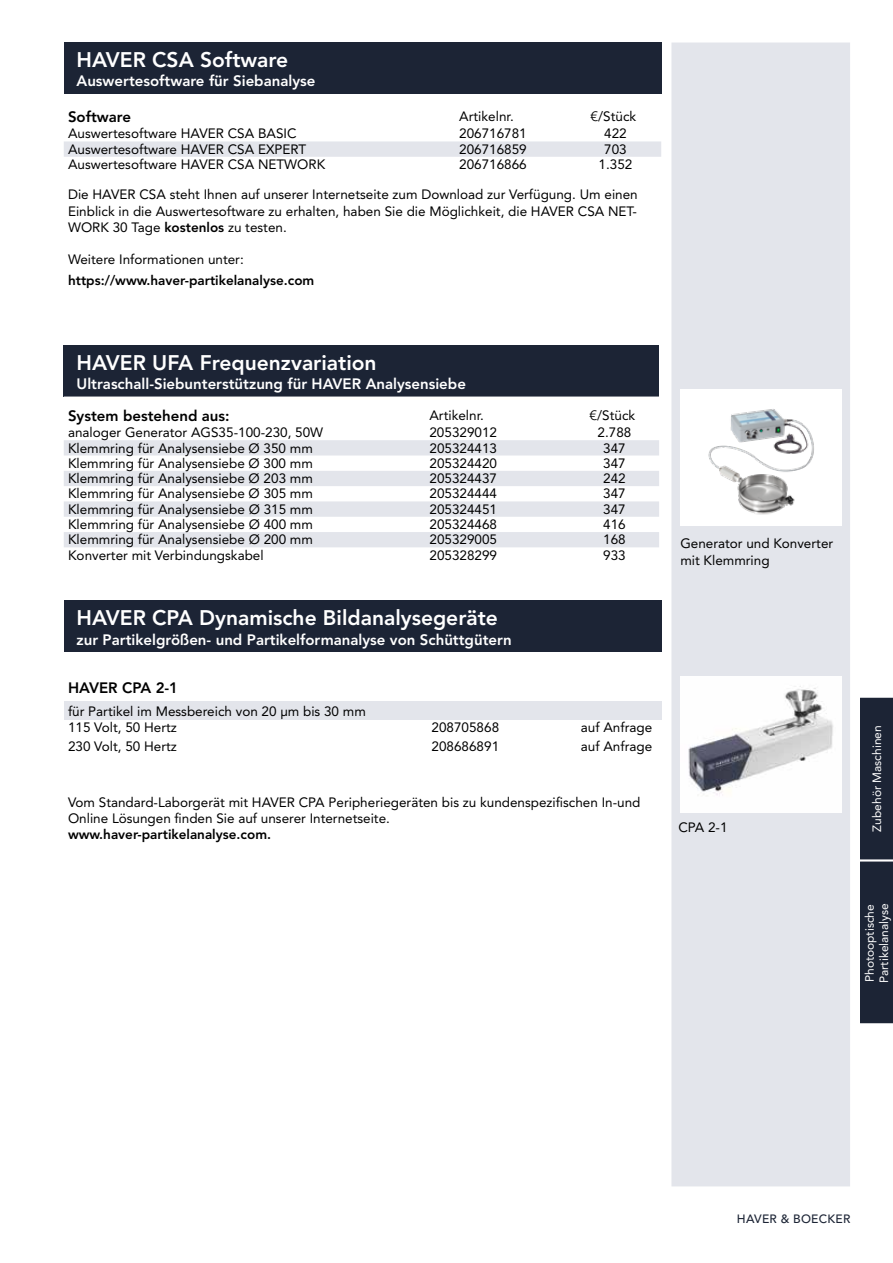
<style>
.page{position:relative;width:893px;height:1263px;background:#fff}
.page>*{position:absolute;margin:0;border:0;box-sizing:border-box;transform-origin:0 0}
.t1{font:800 21px "Avenir LT Std";color:#fff}
.t2{font:800 15px "Avenir LT Std";color:#fff}
.t3{font:800 15px "Avenir LT Std";color:#000}
.t4{font:13.5px/16.2px "Avenir LT Std";color:#000}
.t5{font:800 13.5px "Avenir LT Std";color:#000}
.t6{font:12px/14.4px "Avenir LT Std";color:#fff}
.t7{font:500 12px "Avenir LT Std";letter-spacing:.02em;color:#1c2435}
.s1{font-weight:800}
</style>
<div class="page">
<div style="left:671px;top:43px;width:179px;height:1143px;background:#e3e5eb;border:2px solid #e3e5eb"></div>
<div style="left:64px;top:601px;width:597px;height:51px;background:#1c2435"></div>
<div style="left:64px;top:701px;width:597px;height:19px;background:#e3e5eb"></div>
<div style="left:64px;top:43px;width:597px;height:51px;background:#1c2435"></div>
<div style="left:64px;top:141px;width:597px;height:16px;background:#e3e5eb"></div>
<div style="left:64px;top:345px;width:595px;height:51px;background:#1c2435"></div>
<svg style="left:64px;top:396px;width:595px;height:1px"></svg>
<svg style="left:64px;top:440px;width:595px;height:107px;fill:#e3e5eb"></svg>
<img style="left:680px;top:677px;width:162px;height:136px">
<div style="left:860px;top:698px;width:33px;height:325px;background:#1c2435"></div>
<div style="left:680px;top:389px;width:162px;height:136px;background:#fff"></div>
<img style="left:708px;top:409px;width:106px;height:106px">
<h1 class="t1" style="left:77px;top:47px;width:213px">HAVER CSA Software</h1>
<p class="t2" style="left:77px;top:72px;width:240px">Auswertesoftware für Siebanalyse</p>
<p class="t3" style="left:68px;top:108px;width:65px">Software</p>
<p class="t4" style="left:459px;top:108px;width:56px">Artikelnr.</p>
<p class="t4" style="left:590px;top:108px;width:47px">€/Stück</p>
<p class="t4" style="left:68px;top:126px;width:230px">Auswertesoftware HAVER CSA BASIC</p>
<p class="t4" style="left:459px;top:126px;width:69px">206716781</p>
<p class="t4" style="left:604px;top:126px;width:24px">422</p>
<p class="t4" style="left:68px;top:141px;width:240px">Auswertesoftware HAVER CSA EXPERT</p>
<p class="t4" style="left:459px;top:141px;width:69px">206716859</p>
<p class="t4" style="left:604px;top:141px;width:24px">703</p>
<p class="t4" style="left:68px;top:156px;width:259px">Auswertesoftware HAVER CSA NETWORK</p>
<p class="t4" style="left:459px;top:156px;width:69px">206716866</p>
<p class="t4" style="left:599px;top:156px;width:35px">1.352</p>
<p class="t4" style="left:68px;top:187px;width:571px;text-align:justify">Die HAVER CSA steht Ihnen auf unserer Internetseite zum Download zur Verfügung. Um einen Einblick in die Auswertesoftware zu erhalten, haben Sie die Möglichkeit, die HAVER CSA NET-WORK 30 Tage <span class="s1">kostenlos</span> zu testen.</p>
<p class="t4" style="left:68px;top:251px;width:177px">Weitere Informationen unter:</p>
<p class="t5" style="left:68px;top:272px;width:248px">https://www.haver-partikelanalyse.com</p>
<h1 class="t1" style="left:77px;top:350px;width:302px">HAVER UFA Frequenzvariation</h1>
<p class="t2" style="left:77px;top:375px;width:391px">Ultraschall-Siebunterstützung für HAVER Analysensiebe</p>
<p class="t3" style="left:68px;top:407px;width:163px">System bestehend aus:</p>
<p class="t4" style="left:429px;top:407px;width:56px">Artikelnr.</p>
<p class="t4" style="left:589px;top:407px;width:47px">€/Stück</p>
<p class="t4" style="left:68px;top:424px;width:257px">analoger Generator AGS35-100-230, 50W</p>
<p class="t4" style="left:429px;top:424px;width:69px">205329012</p>
<p class="t4" style="left:598px;top:424px;width:35px">2.788</p>
<p class="t4" style="left:68px;top:440px;width:246px">Klemmring für Analysensiebe Ø 350 mm</p>
<p class="t4" style="left:429px;top:440px;width:69px">205324413</p>
<p class="t4" style="left:603px;top:440px;width:24px">347</p>
<p class="t4" style="left:68px;top:455px;width:246px">Klemmring für Analysensiebe Ø 300 mm</p>
<p class="t4" style="left:429px;top:455px;width:69px">205324420</p>
<p class="t4" style="left:603px;top:455px;width:24px">347</p>
<p class="t4" style="left:68px;top:470px;width:246px">Klemmring für Analysensiebe Ø 203 mm</p>
<p class="t4" style="left:429px;top:470px;width:69px">205324437</p>
<p class="t4" style="left:603px;top:470px;width:24px">242</p>
<p class="t4" style="left:68px;top:486px;width:246px">Klemmring für Analysensiebe Ø 305 mm</p>
<p class="t4" style="left:430px;top:486px;width:69px">205324444</p>
<p class="t4" style="left:603px;top:486px;width:24px">347</p>
<p class="t4" style="left:68px;top:501px;width:246px">Klemmring für Analysensiebe Ø 315 mm</p>
<p class="t4" style="left:430px;top:501px;width:69px">205324451</p>
<p class="t4" style="left:603px;top:501px;width:24px">347</p>
<p class="t4" style="left:68px;top:516px;width:246px">Klemmring für Analysensiebe Ø 400 mm</p>
<p class="t4" style="left:430px;top:516px;width:69px">205324468</p>
<p class="t4" style="left:603px;top:516px;width:24px">416</p>
<p class="t4" style="left:68px;top:532px;width:246px">Klemmring für Analysensiebe Ø 200 mm</p>
<p class="t4" style="left:430px;top:532px;width:69px">205329005</p>
<p class="t4" style="left:603px;top:532px;width:24px">168</p>
<p class="t4" style="left:68px;top:547px;width:197px">Konverter mit Verbindungskabel</p>
<p class="t4" style="left:430px;top:547px;width:69px">205328299</p>
<p class="t4" style="left:603px;top:547px;width:24px">933</p>
<h1 class="t1" style="left:77px;top:605px;width:423px">HAVER CPA Dynamische Bildanalysegeräte</h1>
<p class="t2" style="left:77px;top:630px;width:437px">zur Partikelgrößen- und Partikelformanalyse von Schüttgütern</p>
<p class="t3" style="left:68px;top:679px;width:112px">HAVER CPA 2-1</p>
<p class="t4" style="left:68px;top:703px;width:299px;line-height:16.6px">für Partikel im Messbereich von 20 µm bis 30 mm<br>115 Volt, 50 Hertz</p>
<p class="t4" style="left:432px;top:720px;width:69px">208705868</p>
<p class="t4" style="left:581px;top:720px;width:73px">auf Anfrage</p>
<p class="t4" style="left:68px;top:738px;width:110px">230 Volt, 50 Hertz</p>
<p class="t4" style="left:432px;top:738px;width:69px">208686891</p>
<p class="t4" style="left:581px;top:738px;width:73px">auf Anfrage</p>
<p class="t4" style="left:68px;top:794px;width:574px">Vom Standard-Laborgerät mit HAVER CPA Peripheriegeräten bis zu kundenspezifischen In-und<br>Online Lösungen finden Sie auf unserer Internetseite.</p>
<p class="t5" style="left:68px;top:826px;width:205px">www.haver-partikelanalyse.com.</p>
<p class="t4" style="left:680px;top:535px;width:154px">Generator und Konverter mit Klemmring</p>
<p class="t4" style="left:678px;top:819px;width:51px">CPA 2-1</p>
<p class="t6" style="left:870px;top:832px;width:108px;rotate:-90deg">Zubehör Maschinen</p>
<p class="t6" style="left:863px;top:983px;width:81px;rotate:-90deg">Photooptische<br>Partikelanalyse</p>
<p class="t7" style="left:737px;top:1211px;width:115px">HAVER &amp; BOECKER</p>
</div>
